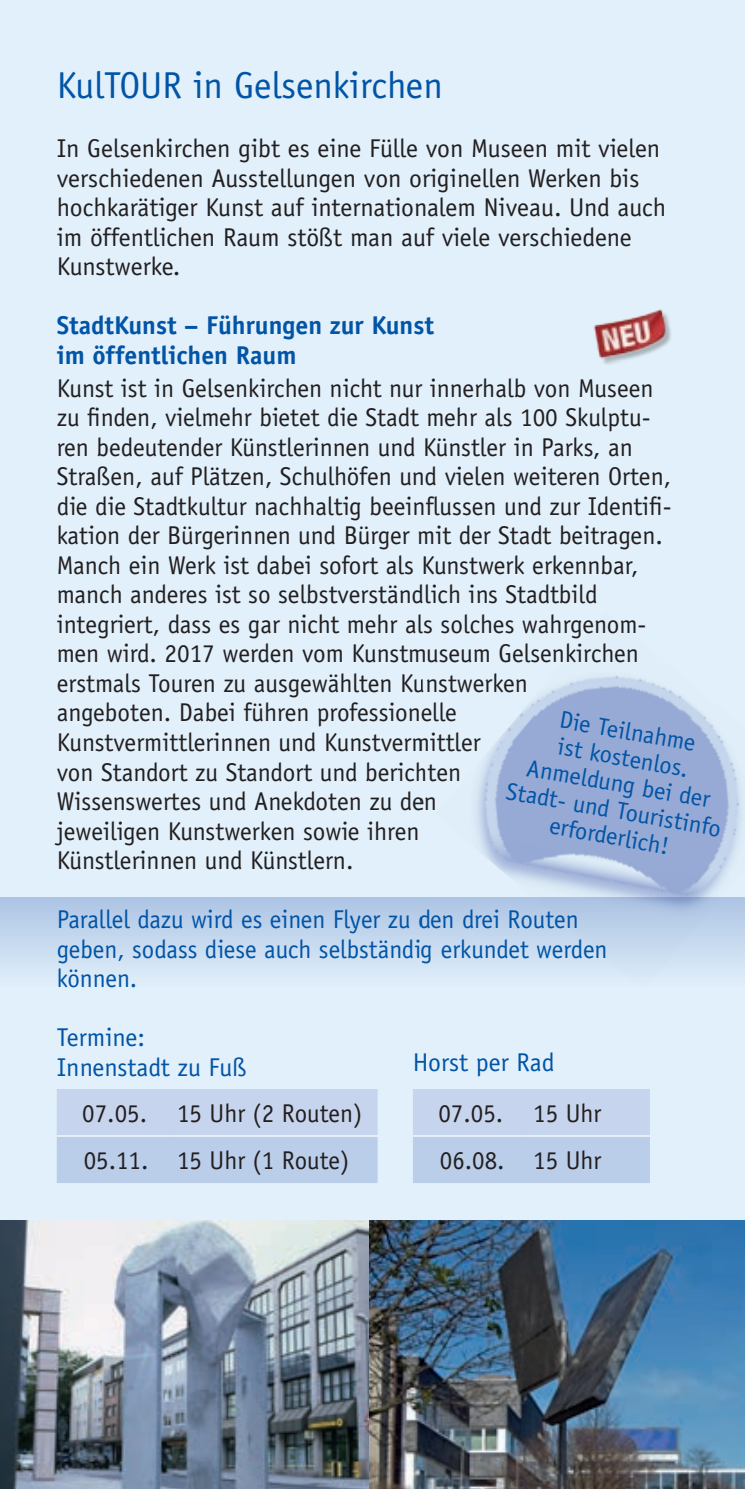
<style>
.page{position:relative;width:745px;height:1489px;background:#fff}
.page>*{position:absolute;margin:0;border:0;box-sizing:border-box;transform-origin:0 0}
.t1{font:37.5px "Officina Sans Std";color:#0154a6}
.t2{font:25.75px/29.5px "Officina Sans Std";color:#231f20}
.t3{font:25.75px/29.5px "Officina Sans Std";color:#0154a6}
.t4{font:700 25.75px/29.5px "Officina Sans Std";color:#0154a6}
.t5{font:24.5px/26.5px "Officina Sans Std";color:#0154a6;text-align:center}
</style>
<div class="page">
<div style="left:0;top:0;width:744px;height:1488px;background:#e1f0fa"></div>
<div style="left:0;top:897px;width:744px;height:88px;background:linear-gradient(to bottom,#acc3e4,#dfeef9)"></div>
<img style="left:593px;top:309px;width:78px;height:55px">
<img style="left:435px;top:675px;width:309px;height:310px">
<img style="left:0;top:1220px;width:744px;height:268px">
<svg style="left:57px;top:1089px;width:320px;height:93px;background:#c0d1eb"></svg>
<hr style="left:57px;top:1135px;width:114px;height:1px;background:#fff">
<hr style="left:171px;top:1135px;width:206px;height:1px;background:#fff">
<svg style="left:413px;top:1089px;width:236px;height:93px;background:#c0d1eb"></svg>
<hr style="left:412px;top:1135px;width:115px;height:1px;background:#fff">
<hr style="left:527px;top:1135px;width:122px;height:1px;background:#fff">
<h1 class="t1" style="left:57px;top:63px;width:387px">KulTOUR in Gelsenkirchen</h1>
<p class="t2" style="left:57px;top:134px;width:610px">In Gelsenkirchen gibt es eine Fülle von Museen mit vielen verschiedenen Ausstellungen von originellen Werken bis hochkarätiger Kunst auf internationalem Niveau. Und auch im öffentlichen Raum stößt man auf viele verschiedene Kunstwerke.</p>
<p class="t4" style="left:57px;top:310px;width:378px">StadtKunst – Führungen zur Kunst im öffentlichen Raum</p>
<p class="t2" style="left:57px;top:373px;width:616px">Kunst ist in Gelsenkirchen nicht nur innerhalb von Museen zu finden, vielmehr bietet die Stadt mehr als 100 Skulptu&shy;ren bedeutender Künstlerinnen und Künstler in Parks, an Straßen, auf Plätzen, Schulhöfen und vielen weiteren Orten, die die Stadtkultur nachhaltig beeinflussen und zur Identifi&shy;kation der Bürgerinnen und Bürger mit der Stadt beitragen.<br>Manch ein Werk ist dabei sofort als Kunstwerk erkennbar, manch anderes ist so selbstverständlich ins Stadtbild integriert, dass es gar nicht mehr als solches wahrgenom&shy;men wird. 2017 werden vom Kunstmuseum Gelsenkirchen erstmals Touren zu ausgewählten Kunstwerken<br>angeboten. Dabei führen professionelle Kunstvermittlerinnen und Kunstvermittler<br>von Standort zu Standort und berichten<br>Wissenswertes und Anekdoten zu den<br>jeweiligen Kunstwerken sowie ihren<br>Künstlerinnen und Künstlern.</p>
<p class="t3" style="left:57px;top:904px;width:552px">Parallel dazu wird es einen Flyer zu den drei Routen geben, sodass diese auch selbständig erkundet werden können.</p>
<p class="t5" style="left:522px;top:699px;width:219px;rotate:10deg">Die Teilnahme<br>ist kostenlos.<br>Anmeldung bei der<br>Stadt- und Touristinfo erforderlich!</p>
<p class="t3" style="left:57px;top:1022px;width:191px">Termine:<br>Innenstadt zu Fuß</p>
<p class="t3" style="left:412px;top:1047px;width:143px">Horst per Rad</p>
<p class="t2" style="left:82px;top:1089px;width:281px;line-height:47px">07.05. 15 Uhr (2 Routen)<br>05.11. 15 Uhr (1 Route)</p>
<p class="t2" style="left:438px;top:1089px;width:164px;line-height:47px">07.05. 15 Uhr<br>06.08. 15 Uhr</p>
</div>
